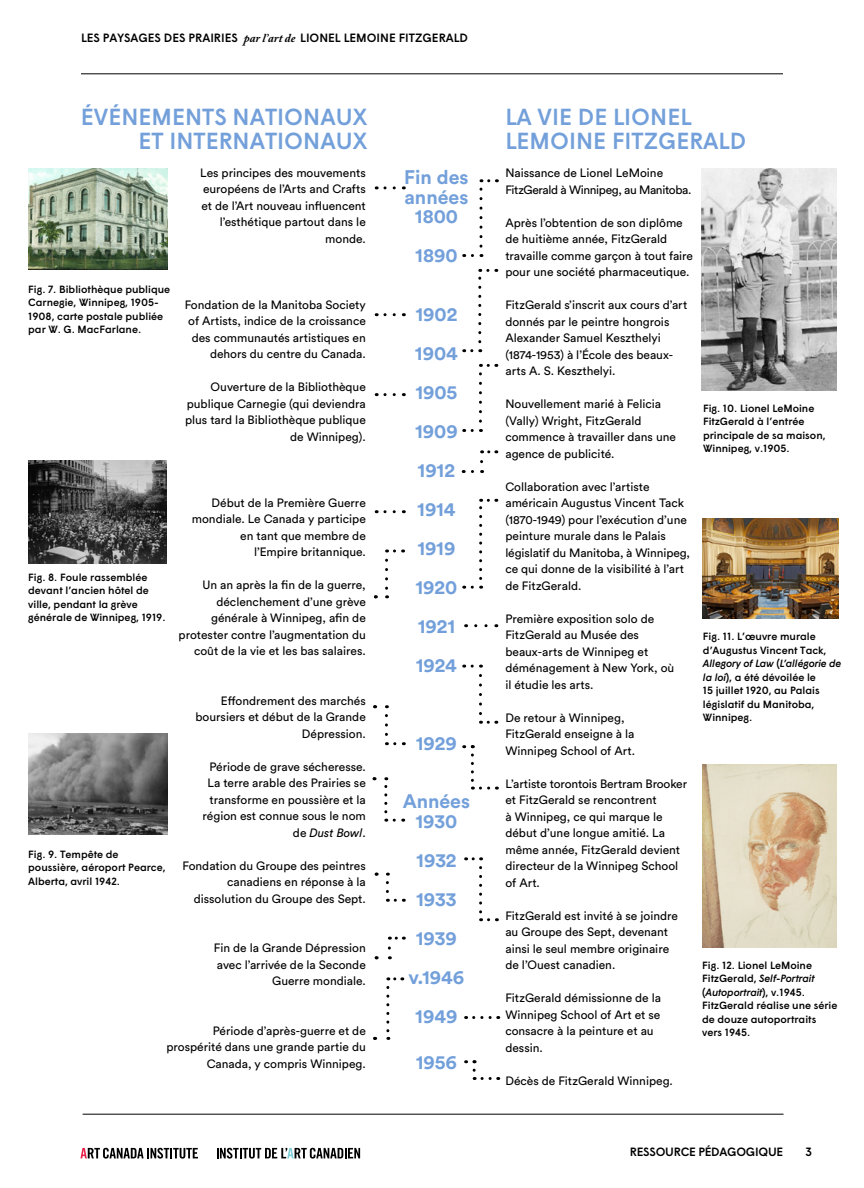
<style>
.page{position:relative;width:864px;height:1188px;background:#fff}
.page>*{position:absolute;margin:0;border:0;box-sizing:border-box;transform-origin:0 0}
.Heading{font:500 23.25px/24px "Wigrum";color:#73a0da;text-align:right}
.Body{font:700 19.5px/19.5px "Circular Std";color:#73a0da;text-align:center}
.Timeline_Body__Artis{font:12px/16.5px "Circular Std";color:#000}
.Timeline_Body__Natio{font:12px/16.5px "Circular Std";color:#000;text-align:right}
.t1{font:500 12px "Wigrum";color:#000}
.Timeline_Body__Artis-2{font:12px/16.5px "Circular Std";letter-spacing:-.03em;color:#000}
.t2{font:500 12px "Wigrum";letter-spacing:-.02em;color:#000}
.t3{font:500 10.5px/13.5px "Wigrum";color:#000}
.s1{font-family:"Adobe Caslon Pro";font-weight:700;font-style:italic}
.s2{font-style:italic}
.s3{font-family:"Circular Std Book Italic"}
</style>
<div class="page">
<hr style="left:81px;top:73px;width:702px;height:1px;background:#000">
<img style="left:702px;top:518px;width:136px;height:101px">
<img style="left:702px;top:765px;width:135px;height:182px">
<img style="left:28px;top:168px;width:140px;height:102px">
<img style="left:28px;top:733px;width:140px;height:102px">
<img style="left:28px;top:460px;width:138px;height:103px">
<img style="left:702px;top:168px;width:135px;height:222px">
<svg style="left:376px;top:186px;width:18px;height:3px"></svg>
<svg style="left:472px;top:254px;width:10px;height:3px"></svg>
<svg style="left:479px;top:179px;width:3px;height:67px"></svg>
<svg style="left:376px;top:313px;width:18px;height:3px"></svg>
<svg style="left:376px;top:393px;width:18px;height:3px"></svg>
<svg style="left:472px;top:349px;width:9px;height:3px"></svg>
<svg style="left:478px;top:269px;width:3px;height:73px"></svg>
<svg style="left:488px;top:269px;width:9px;height:3px"></svg>
<svg style="left:472px;top:429px;width:9px;height:3px"></svg>
<svg style="left:479px;top:364px;width:3px;height:57px"></svg>
<svg style="left:488px;top:364px;width:9px;height:3px"></svg>
<svg style="left:472px;top:470px;width:11px;height:3px"></svg>
<svg style="left:480px;top:450px;width:3px;height:12px"></svg>
<svg style="left:489px;top:450px;width:8px;height:3px"></svg>
<svg style="left:472px;top:586px;width:10px;height:3px"></svg>
<svg style="left:479px;top:499px;width:3px;height:79px"></svg>
<svg style="left:488px;top:499px;width:9px;height:3px"></svg>
<svg style="left:387px;top:549px;width:8px;height:3px"></svg>
<svg style="left:375px;top:560px;width:13px;height:38px"></svg>
<svg style="left:386px;top:742px;width:9px;height:3px"></svg>
<svg style="left:375px;top:705px;width:13px;height:29px"></svg>
<svg style="left:476px;top:624px;width:21px;height:3px"></svg>
<svg style="left:472px;top:665px;width:9px;height:3px"></svg>
<svg style="left:479px;top:675px;width:3px;height:49px"></svg>
<svg style="left:488px;top:721px;width:9px;height:3px"></svg>
<svg style="left:464px;top:745px;width:9px;height:3px"></svg>
<svg style="left:471px;top:755px;width:3px;height:35px"></svg>
<svg style="left:480px;top:787px;width:17px;height:3px"></svg>
<svg style="left:387px;top:899px;width:8px;height:3px"></svg>
<svg style="left:376px;top:873px;width:13px;height:19px"></svg>
<svg style="left:473px;top:857px;width:9px;height:3px"></svg>
<svg style="left:479px;top:868px;width:3px;height:53px"></svg>
<svg style="left:388px;top:977px;width:7px;height:3px"></svg>
<svg style="left:375px;top:987px;width:14px;height:53px"></svg>
<svg style="left:474px;top:1016px;width:25px;height:3px"></svg>
<svg style="left:376px;top:510px;width:18px;height:3px"></svg>
<svg style="left:386px;top:819px;width:8px;height:3px"></svg>
<svg style="left:374px;top:777px;width:13px;height:35px"></svg>
<svg style="left:466px;top:1060px;width:9px;height:3px"></svg>
<svg style="left:473px;top:1070px;width:3px;height:10px"></svg>
<svg style="left:482px;top:1077px;width:17px;height:3px"></svg>
<svg style="left:389px;top:937px;width:7px;height:3px"></svg>
<svg style="left:376px;top:948px;width:15px;height:11px"></svg>
<svg style="left:80px;top:1148px;width:118px;height:11px"></svg>
<svg style="left:217px;top:1148px;width:143px;height:11px"></svg>
<hr style="left:83px;top:1114px;width:701px;height:1px;background:#000">
<p class="t1" style="left:81px;top:28px;width:388px">LES PAYSAGES DES PRAIRIES <span class="s1">par l’art de</span> LIONEL LEMOINE FITZGERALD</p>
<p class="Heading" style="left:81px;top:103px;width:288px">ÉVÉNEMENTS NATIONAUX<br>ET INTERNATIONAUX</p>
<p class="Heading" style="left:505px;top:103px;width:242px;text-align:left">LA VIE DE LIONEL<br>LEMOINE FITZGERALD</p>
<p class="Timeline_Body__Artis-2" style="left:505px;top:165px;width:187px">Naissance de Lionel LeMoine<br>FitzGerald à Winnipeg, au Manitoba.</p>
<p class="Timeline_Body__Artis" style="left:505px;top:214px;width:189px">Après l’obtention de son diplôme de huitième année, FitzGerald travaille comme garçon à tout faire pour une société pharmaceutique.</p>
<p class="Timeline_Body__Artis" style="left:505px;top:297px;width:183px">FitzGerald s’inscrit aux cours d’art donnés par le peintre hongrois<br>Alexander Samuel Keszthelyi (1874-1953) à l’École des beaux&shy;arts A. S. Keszthelyi.</p>
<p class="Timeline_Body__Artis" style="left:505px;top:396px;width:172px">Nouvellement marié à Felicia (Vally) Wright, FitzGerald commence à travailler dans une agence de publicité.</p>
<p class="Timeline_Body__Artis" style="left:505px;top:478px;width:186px">Collaboration avec l’artiste américain Augustus Vincent Tack (1870-1949) pour l’exécution d’une peinture murale dans le Palais législatif du Manitoba, à Winnipeg, ce qui donne de la visibilité à l’art de FitzGerald.</p>
<p class="Timeline_Body__Artis" style="left:505px;top:610px;width:171px">Première exposition solo de<br>FitzGerald au Musée des beaux-arts de Winnipeg et déménagement à New York, où il étudie les arts.</p>
<p class="Timeline_Body__Artis" style="left:505px;top:709px;width:131px">De retour à Winnipeg,<br>FitzGerald enseigne à la<br>Winnipeg School of Art.</p>
<p class="Timeline_Body__Artis" style="left:505px;top:775px;width:183px">L’artiste torontois Bertram Brooker et FitzGerald se rencontrent<br>à Winnipeg, ce qui marque le début d’une longue amitié. La même année, FitzGerald devient directeur de la Winnipeg School of Art.</p>
<p class="Timeline_Body__Artis" style="left:505px;top:907px;width:174px">FitzGerald est invité à se joindre au Groupe des Sept, devenant ainsi le seul membre originaire de l’Ouest canadien.</p>
<p class="Timeline_Body__Artis" style="left:505px;top:990px;width:157px">FitzGerald démissionne de la<br>Winnipeg School of Art et se consacre à la peinture et au dessin.</p>
<p class="Timeline_Body__Artis" style="left:505px;top:1072px;width:169px">Décès de FitzGerald Winnipeg.</p>
<p class="Timeline_Body__Natio" style="left:200px;top:164px;width:167px">Les principes des mouvements européens de l’Arts and Crafts et de l’Art nouveau influencent l’esthétique partout dans le monde.</p>
<p class="Body" style="left:404px;top:167px;width:66px">Fin des années<br>1800</p>
<p class="Body" style="left:415px;top:245px;width:44px">1890</p>
<p class="t3" style="left:28px;top:281px;width:144px">Fig. 7. Bibliothèque publique<br>Carnegie, Winnipeg, 1905-<br>1908, carte postale publiée par W. G. MacFarlane.</p>
<p class="Timeline_Body__Natio" style="left:185px;top:296px;width:183px">Fondation de la Manitoba Society of Artists, indice de la croissance des communautés artistiques en dehors du centre du Canada.</p>
<p class="Timeline_Body__Natio" style="left:185px;top:379px;width:182px">Ouverture de la Bibliothèque publique Carnegie (qui deviendra plus tard la Bibliothèque publique de Winnipeg).</p>
<p class="Body" style="left:415px;top:304px;width:43px">1902</p>
<p class="Body" style="left:415px;top:343px;width:44px">1904</p>
<p class="Body" style="left:415px;top:382px;width:44px">1905</p>
<p class="Body" style="left:415px;top:421px;width:44px">1909</p>
<p class="Body" style="left:418px;top:460px;width:39px">1912</p>
<p class="Body" style="left:417px;top:499px;width:40px">1914</p>
<p class="Body" style="left:417px;top:538px;width:40px">1919</p>
<p class="Body" style="left:415px;top:577px;width:43px">1920</p>
<p class="Body" style="left:418px;top:616px;width:39px">1921</p>
<p class="Body" style="left:416px;top:655px;width:43px">1924</p>
<p class="t3" style="left:703px;top:400px;width:124px">Fig. 10. Lionel LeMoine<br>FitzGerald à l’entrée principale de sa maison,<br>Winnipeg, v.1905.</p>
<p class="Timeline_Body__Natio" style="left:192px;top:494px;width:176px">Début de la Première Guerre mondiale. Le Canada y participe en tant que membre de<br>l’Empire britannique.</p>
<p class="Timeline_Body__Natio" style="left:179px;top:577px;width:189px">Un an après la fin de la guerre, déclenchement d’une grève générale à Winnipeg, afin de protester contre l’augmentation du coût de la vie et les bas salaires.</p>
<p class="t3" style="left:28px;top:569px;width:139px">Fig. 8. Foule rassemblée devant l’ancien hôtel de ville, pendant la grève générale de Winnipeg, 1919.</p>
<p class="t3" style="left:703px;top:629px;width:140px">Fig. 11. L’œuvre murale d’Augustus Vincent Tack,<br><span class="s2">Allegory of Law</span> (<span class="s2">L’allégorie de la loi</span>), a été dévoilée le<br>15 juillet 1920, au Palais législatif du Manitoba,<br>Winnipeg.</p>
<p class="Timeline_Body__Natio" style="left:195px;top:692px;width:172px">Effondrement des marchés boursiers et début de la Grande<br>Dépression.</p>
<p class="Timeline_Body__Natio" style="left:203px;top:758px;width:165px">Période de grave sécheresse.<br>La terre arable des Prairies se transforme en poussière et la région est connue sous le nom de <span class="s3">Dust Bowl</span>.</p>
<p class="Timeline_Body__Natio" style="left:182px;top:857px;width:185px">Fondation du Groupe des peintres canadiens en réponse à la dissolution du Groupe des Sept.</p>
<p class="Timeline_Body__Natio" style="left:214px;top:940px;width:153px">Fin de la Grande Dépression avec l’arrivée de la Seconde<br>Guerre mondiale.</p>
<p class="Body" style="left:416px;top:733px;width:43px">1929</p>
<p class="Body" style="left:403px;top:791px;width:69px">Années</p>
<p class="Body" style="left:415px;top:811px;width:43px">1930</p>
<p class="Body" style="left:416px;top:850px;width:42px">1932</p>
<p class="Body" style="left:416px;top:889px;width:42px">1933</p>
<p class="Body" style="left:416px;top:928px;width:43px">1939</p>
<p class="Body" style="left:409px;top:967px;width:57px">v.1946</p>
<p class="Body" style="left:415px;top:1006px;width:44px">1949</p>
<p class="Body" style="left:416px;top:1052px;width:43px">1956</p>
<p class="t3" style="left:28px;top:846px;width:139px">Fig. 9. Tempête de poussière, aéroport Pearce,<br>Alberta, avril 1942.</p>
<p class="t3" style="left:702px;top:957px;width:137px">Fig. 12. Lionel LeMoine<br>FitzGerald, <span class="s2">Self-Portrait </span>(<span class="s2">Autoportrait</span>), v.1945.<br>FitzGerald réalise une série de douze autoportraits vers 1945.</p>
<p class="Timeline_Body__Natio" style="left:166px;top:1022px;width:201px">Période d’après-guerre et de prospérité dans une grande partie du<br>Canada, y compris Winnipeg.</p>
<p class="t2" style="left:630px;top:1143px;width:155px">RESSOURCE PÉDAGOGIQUE</p>
<p class="t1" style="left:806px;top:1143px;width:8px">3</p>
</div>
